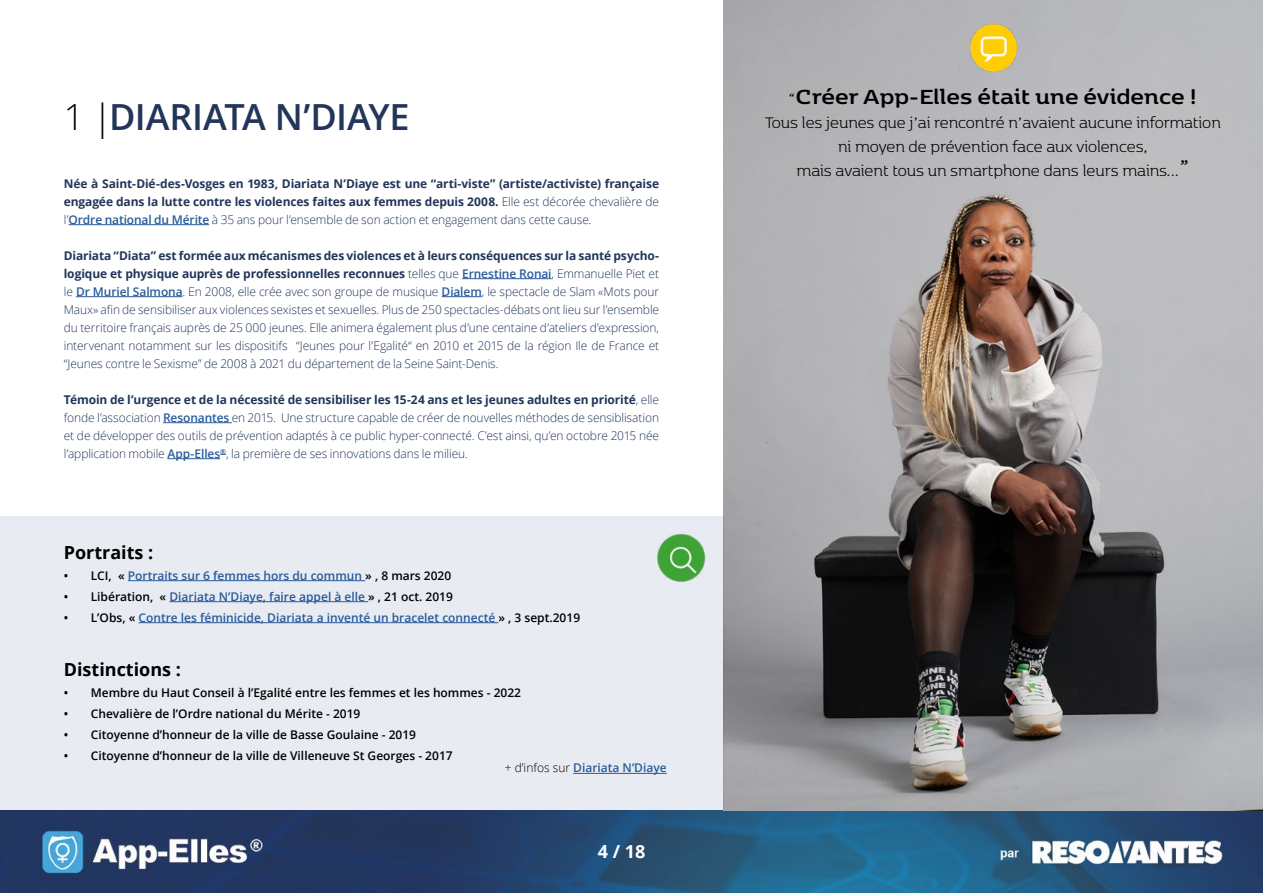
<style>
.page{position:relative;width:1263px;height:893px;background:#fff}
.page>*{position:absolute;margin:0;border:0;box-sizing:border-box;transform-origin:0 0}
.t1{font:600 36px "Open Sans";letter-spacing:-.005em;color:#22365a}
.t2{font:700 24px "Kobenhavn";color:#000}
.t3{font:300 18px/24px "Kobenhavn";color:#000;text-align:center}
.t4{font:700 18px "Open Sans";color:#000}
.t5{font:700 18px "Open Sans";color:#fff}
.t6{font:300 12px/18px "Open Sans";letter-spacing:-.01em;color:#22365a;text-align:justify}
.t7{font:700 12px/18px "Open Sans";letter-spacing:-.01em;color:#22365a;text-align:justify}
.t8{font:600 12px "Open Sans";color:#275b9b}
.t9{font:600 12px "Open Sans";color:#000}
.s1{font-weight:300;color:#000}
.s2{font-weight:300}
.s3{font-weight:600;color:#275b9b}
.s4{font-weight:700}
.s5{color:#000}
.s6{font-weight:300;font-size:18px}
.s7{font-size:27px}
</style>
<div class="page">
<img style="left:0;top:810px;width:1263px;height:83px">
<img style="left:724px;top:0;width:539px;height:810px">
<div style="left:0;top:516px;width:724px;height:294px;background:#e9ebf2"></div>
<hr style="left:69px;top:224px;width:140px;height:1px;background:#275b9b">
<hr style="left:462px;top:278px;width:89px;height:1px;background:#275b9b">
<hr style="left:76px;top:296px;width:106px;height:1px;background:#275b9b">
<hr style="left:442px;top:296px;width:40px;height:1px;background:#275b9b">
<hr style="left:163px;top:422px;width:69px;height:1px;background:#275b9b">
<hr style="left:167px;top:458px;width:53px;height:1px;background:#275b9b">
<hr style="left:128px;top:580px;width:237px;height:1px;background:#275b9b">
<hr style="left:169px;top:601px;width:199px;height:1px;background:#275b9b">
<hr style="left:138px;top:622px;width:360px;height:1px;background:#275b9b">
<hr style="left:573px;top:773px;width:94px;height:1px;background:#275b9b">
<img style="left:655px;top:532px;width:51px;height:51px">
<img style="left:967px;top:22px;width:52px;height:51px">
<h1 class="t1" style="left:64px;top:92px;width:347px"><span class="s1">1 |</span>DIARIATA N’DIAYE</h1>
<p class="t7" style="left:64px;top:174px;width:597px">Née à Saint-Dié-des-Vosges en 1983, Diariata N’Diaye est une “arti-viste” (artiste/activiste) française engagée dans la lutte contre les violences faites aux femmes depuis 2008. <span class="s2">Elle est décorée chevalière de l’</span><span class="s3">Ordre national du Mérite</span> <span class="s2">à 35 ans pour l’ensemble de son action et engagement dans cette cause.</span></p>
<p class="t6" style="left:64px;top:246px;width:597px"><span class="s4">Diariata “Diata” est formée aux mécanismes des violences et à leurs conséquences sur la santé psycho&shy;logique et physique auprès de professionnelles reconnues</span> telles que <span class="s3">Ernestine Ronai</span>, Emmanuelle Piet et le <span class="s3">Dr Muriel Salmona</span>. En 2008, elle crée avec son groupe de musique <span class="s3">Dialem</span>, le spectacle de Slam «Mots pour Maux» afin de sensibiliser aux violences sexistes et sexuelles. Plus de 250 spectacles-débats ont lieu sur l’ensemble du territoire français auprès de 25 000 jeunes. Elle animera également plus d’une centaine d’ateliers d’expression, intervenant notamment sur les dispositifs “Jeunes pour l’Egalité“ en 2010 et 2015 de la région Ile de France et “Jeunes contre le Sexisme” de 2008 à 2021 du département de la Seine Saint-Denis.</p>
<p class="t6" style="left:64px;top:390px;width:597px"><span class="s4">Témoin de l’urgence et de la nécessité de sensibiliser les 15-24 ans et les jeunes adultes en priorité</span>, elle fonde l’association <span class="s3">Resonantes</span> en 2015. Une structure capable de créer de nouvelles méthodes de sensiblisation et de développer des outils de prévention adaptés à ce public hyper-connecté. C’est ainsi, qu’en octobre 2015 née l’application mobile <span class="s3">App-Elles</span><sup>®</sup>, la première de ses innovations dans le milieu.</p>
<h3 class="t4" style="left:64px;top:539px;width:91px">Portraits :</h3>
<p class="t8" style="left:64px;top:567px;width:389px"><span class="s5">• LCI, «</span> Portraits sur 6 femmes hors du commun <span class="s5">» , 8 mars 2020</span></p>
<p class="t8" style="left:64px;top:588px;width:391px"><span class="s5">• Libération, «</span> Diariata N’Diaye, faire appel à elle <span class="s5">» , 21 oct. 2019</span></p>
<p class="t8" style="left:64px;top:609px;width:518px"><span class="s5">• L’Obs, «</span> Contre les féminicide, Diariata a inventé un bracelet connecté <span class="s5">» , 3 sept.2019</span></p>
<h3 class="t4" style="left:64px;top:656px;width:119px">Distinctions :</h3>
<p class="t9" style="left:64px;top:684px;width:459px">• Membre du Haut Conseil à l’Egalité entre les femmes et les hommes - 2022</p>
<p class="t9" style="left:64px;top:705px;width:298px">• Chevalière de l’Ordre national du Mérite - 2019</p>
<p class="t9" style="left:64px;top:726px;width:354px">• Citoyenne d’honneur de la ville de Basse Goulaine - 2019</p>
<p class="t9" style="left:64px;top:747px;width:390px">• Citoyenne d’honneur de la ville de Villeneuve St Georges - 2017</p>
<p class="t8" style="left:505px;top:760px;width:163px"><span class="s1">+ d’infos sur</span> Diariata N’Diaye</p>
<h3 class="t5" style="left:598px;top:839px;width:49px">4 / 18</h3>
<h2 class="t2" style="left:789px;top:80px;width:410px"><span class="s6">“</span>Créer App-Elles était une évidence !</h2>
<h3 class="t3" style="left:765px;top:110px;width:457px">Tous les jeunes que j’ai rencontré n’avaient aucune information ni moyen de prévention face aux violences,<br>mais avaient tous un smartphone dans leurs mains...<span class="s7">”</span></h3>
</div>
